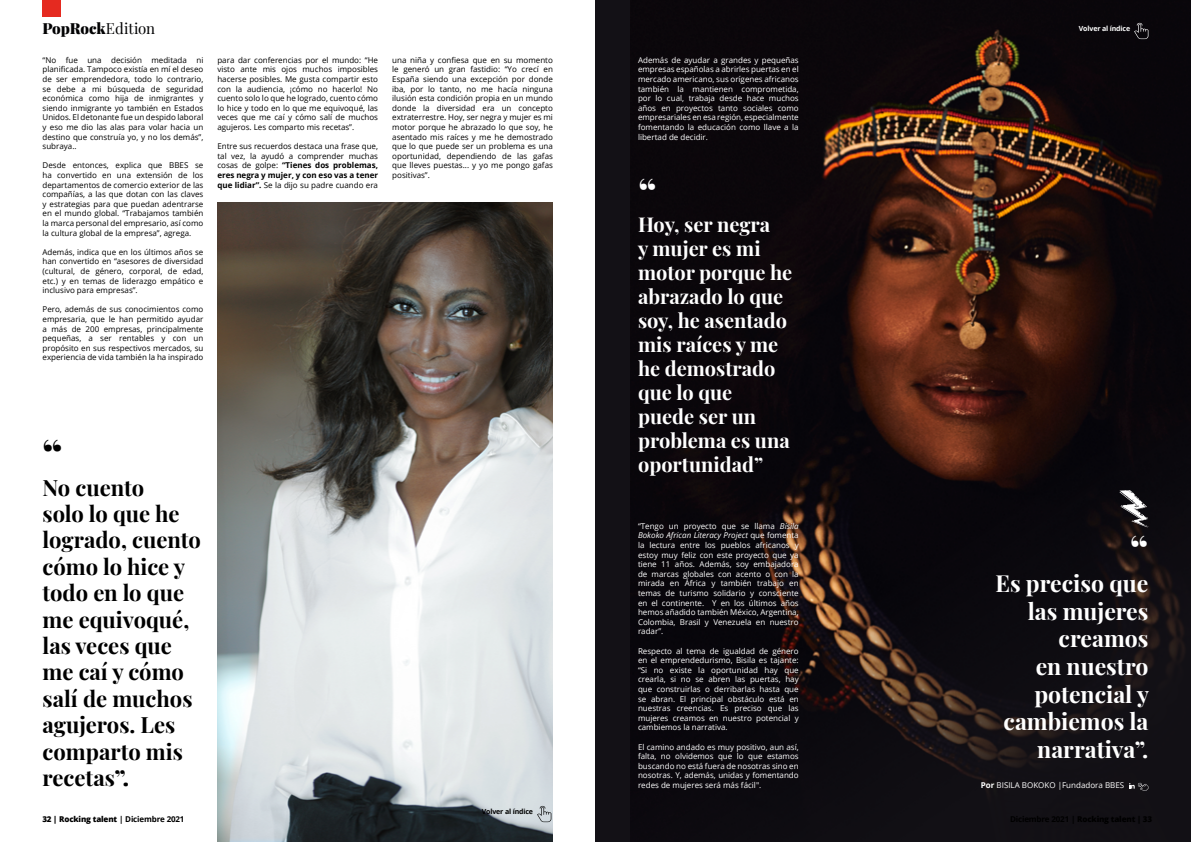
<style>
.page{position:relative;width:1191px;height:842px;background:#fff}
.page>*{position:absolute;margin:0;border:0;box-sizing:border-box;transform-origin:0 0}
.t1{font:700 40px "Playfair Display";color:#fff}
.t2{font:900 40px "Playfair Display";color:#000}
.t3{font:700 23px/27.6px "Playfair Display";color:#fff;text-align:right}
.t4{font:700 22px/26.4px "Playfair Display";color:#000}
.t5{font:700 20px/24px "Playfair Display";color:#fff}
.t6{font:900 15px "Playfair Display";letter-spacing:-.01em;color:#020203}
.t7{font:8px/9.6px "Open Sans";color:#000;text-align:justify}
.t8{font:8px/9.6px "Open Sans";color:#fff;text-align:justify}
.t9{font:800 8px "Open Sans";letter-spacing:-.02em;color:#000}
.t10{font:700 7px "Open Sans";letter-spacing:-.02em;color:#000}
.t11{font:700 7px "Open Sans";letter-spacing:-.02em;color:#fff}
.s1{font-weight:400}
.s2{font-weight:700}
.s3{font-weight:900}
.s4{font-style:italic}
</style>
<div class="page">
<div style="left:42px;top:0;width:18px;height:17px;background:#e52a20"></div>
<div style="left:595px;top:0;width:596px;height:842px;background:#131116"></div>
<img style="left:217px;top:203px;width:336px;height:639px">
<img style="left:630px;top:0;width:561px;height:791px">
<svg style="left:1129px;top:783px;width:19px;height:8px"></svg>
<svg style="left:1119px;top:490px;width:30px;height:37px"></svg>
<svg style="left:537px;top:806px;width:14px;height:16px"></svg>
<svg style="left:1134px;top:23px;width:14px;height:16px"></svg>
<h3 class="t6" style="left:42px;top:16px;width:114px">PopRock<span class="s1">Edition</span></h3>
<p class="t7" style="left:43px;top:55px;width:162px">“No fue una decisión meditada ni planificada. Tampoco existía en mí el deseo de ser emprendedora, todo lo contrario, se debe a mi búsqueda de seguridad económica como hija de inmigrantes y siendo inmigrante yo también en Estados Unidos. El detonante fue un despido laboral y eso me dio las alas para volar hacia un destino que construía yo, y no los demás”, subraya..</p>
<p class="t7" style="left:43px;top:161px;width:162px">Desde entonces, explica que BBES se ha convertido en una extensión de los departamentos de comercio exterior de las compañías, a las que dotan con las claves y estrategias para que puedan adentrarse en el mundo global. “Trabajamos también la marca personal del empresario, así como la cultura global de la empresa”, agrega.</p>
<p class="t7" style="left:43px;top:247px;width:162px">Además, indica que en los últimos años se han convertido en “asesores de diversidad (cultural, de género, corporal, de edad, etc.) y en temas de liderazgo empático e inclusivo para empresas”.</p>
<p class="t7" style="left:43px;top:305px;width:162px">Pero, además de sus conocimientos como empresaria, que le han permitido ayudar a más de 200 empresas, principalmente pequeñas, a ser rentables y con un propósito en sus respectivos mercados, su experiencia de vida también la ha inspirado</p>
<p class="t7" style="left:217px;top:55px;width:162px">para dar conferencias por el mundo: “He visto ante mis ojos muchos imposibles hacerse posibles. Me gusta compartir esto con la audiencia, ¡cómo no hacerlo! No cuento solo lo que he logrado, cuento cómo lo hice y todo en lo que me equivoqué, las veces que me caí y cómo salí de muchos agujeros. Les comparto mis recetas”.</p>
<p class="t7" style="left:217px;top:141px;width:162px">Entre sus recuerdos destaca una frase que, tal vez, la ayudó a comprender muchas cosas de golpe: <span class="s2">“Tienes dos problemas, eres negra y mujer, y con eso vas a tener que lidiar”.</span> Se la dijo su padre cuando era</p>
<h1 class="t2" style="left:43px;top:423px;width:21px">“</h1>
<h3 class="t4" style="left:43px;top:472px;width:160px">No cuento<br>solo lo que he logrado, cuento cómo lo hice y todo en lo que me equivoqué, las veces que me caí y cómo salí de muchos agujeros. Les comparto mis recetas<span class="s3">”.</span></h3>
<p class="t9" style="left:42px;top:813px;width:144px">32 | Rocking talent <span class="s2">| Diciembre 2021</span></p>
<p class="t7" style="left:392px;top:55px;width:162px">una niña y confiesa que en su momento le generó un gran fastidio: “Yo crecí en España siendo una excepción por donde iba, por lo tanto, no me hacía ninguna ilusión esta condición propia en un mundo donde la diversidad era un concepto extraterrestre. Hoy, ser negra y mujer es mi motor porque he abrazado lo que soy, he asentado mis raíces y me he demostrado que lo que puede ser un problema es una oportunidad, dependiendo de las gafas que lleves puestas... y yo me pongo gafas positivas”.</p>
<p class="t8" style="left:638px;top:55px;width:162px">Además de ayudar a grandes y pequeñas empresas españolas a abrirles puertas en el mercado americano, sus orígenes africanos también la mantienen comprometida, por lo cual, trabaja desde hace muchos años en proyectos tanto sociales como empresariales en esa región, especialmente fomentando la educación como llave a la libertad de decidir.</p>
<h1 class="t1" style="left:638px;top:162px;width:20px">“</h1>
<h3 class="t5" style="left:638px;top:211px;width:156px">Hoy, ser negra<br>y mujer es mi motor porque he abrazado lo que soy, he asentado mis raíces y me he demostrado que lo que puede ser un problema es una oportunidad”</h3>
<p class="t10" style="left:482px;top:806px;width:53px">Volver al índice</p>
<p class="t8" style="left:638px;top:521px;width:162px">“Tengo un proyecto que se llama <span class="s4">Bisila Bokoko African Literacy Project</span> que fomenta la lectura entre los pueblos africanos y estoy muy feliz con este proyecto que ya tiene 11 años. Además, soy embajadora de marcas globales con acento o con la mirada en África y también trabajo en temas de turismo solidario y consciente en el continente. Y en los últimos años hemos añadido también México, Argentina, Colombia, Brasil y Venezuela en nuestro radar”.</p>
<p class="t8" style="left:638px;top:646px;width:162px">Respecto al tema de igualdad de género en el emprendedurismo, Bisila es tajante: “Si no existe la oportunidad hay que crearla, si no se abren las puertas, hay que construirlas o derribarlas hasta que se abran. El principal obstáculo está en nuestras creencias. Es preciso que las mujeres creamos en nuestro potencial y cambiemos la narrativa.</p>
<p class="t8" style="left:638px;top:742px;width:162px">El camino andado es muy positivo, aun así, falta, no olvidemos que lo que estamos buscando no está fuera de nosotras sino en nosotras. Y, además, unidas y fomentando redes de mujeres será más fácil".</p>
<p class="t11" style="left:1079px;top:23px;width:53px">Volver al índice</p>
<h1 class="t1" style="left:1129px;top:518px;width:20px">“</h1>
<h2 class="t3" style="left:995px;top:568px;width:155px">Es preciso que las mujeres creamos<br>en nuestro potencial y cambiemos la narrativa”.</h2>
<p class="t8" style="left:981px;top:780px;width:145px"><span class="s2">Por</span> BISILA BOKOKO |Fundadora BBES</p>
</div>
